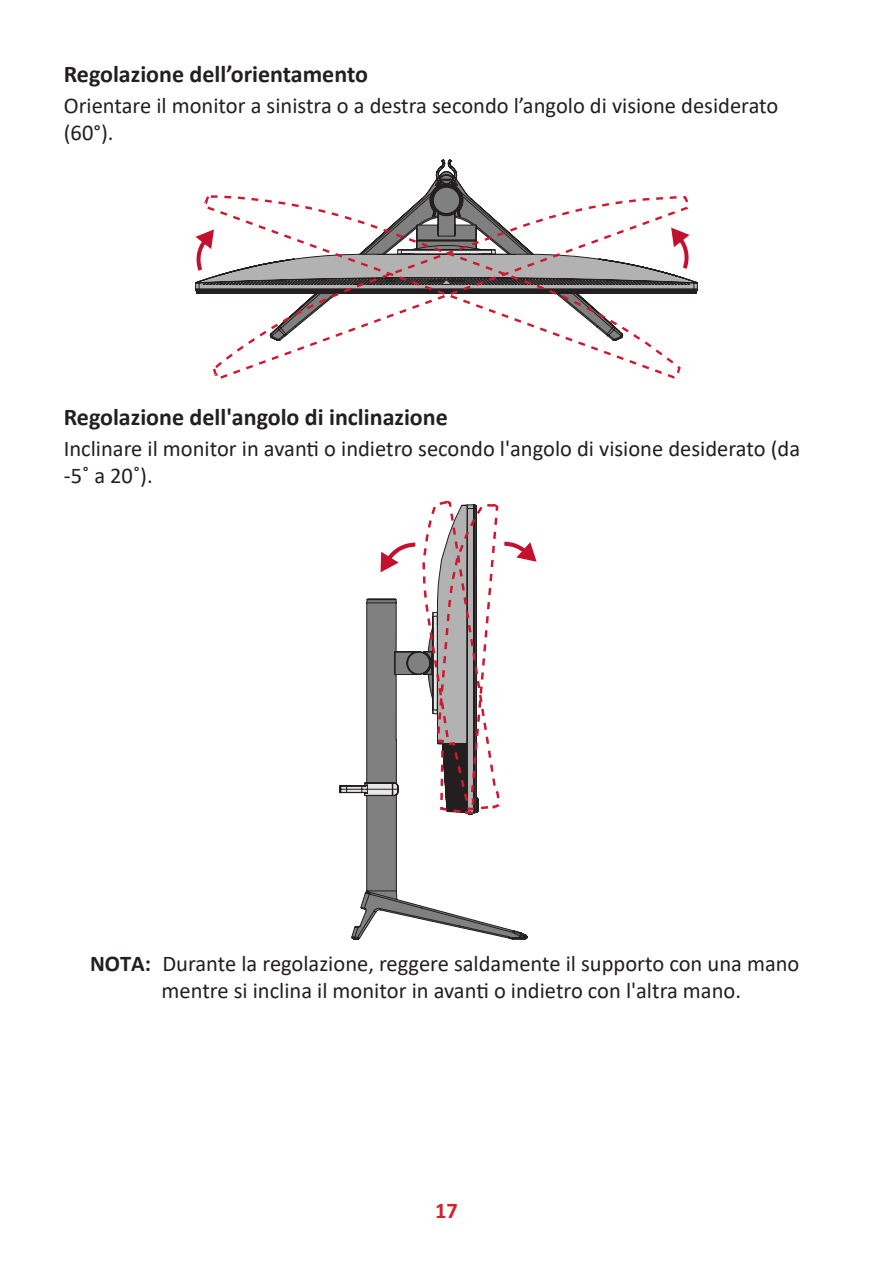
<style>
.page{position:relative;width:893px;height:1263px;background:#fff}
.page>*{position:absolute;margin:0;border:0;box-sizing:border-box;transform-origin:0 0}
.t1{font:700 24px "Calibri";color:#231f20}
.t2{font:22.5px/27px "Calibri";color:#231f20}
.t3{font:700 22.5px "Calibri";color:#d1232a}
.s1{font-weight:700}
</style>
<div class="page">
<svg style="left:195px;top:171px;width:503px;height:123px"></svg>
<svg style="left:203px;top:194px;width:488px;height:185px"></svg>
<svg style="left:339px;top:542px;width:188px;height:397px"></svg>
<svg style="left:421px;top:501px;width:116px;height:437px"></svg>
<p class="t1" style="left:64px;top:57px;width:306px">Regolazione dell’orientamento</p>
<p class="t2" style="left:64px;top:91px;width:716px">Orientare il monitor a sinistra o a destra secondo l’angolo di visione desiderato (60°).</p>
<p class="t1" style="left:64px;top:400px;width:386px">Regolazione dell'angolo di inclinazione</p>
<p class="t2" style="left:64px;top:435px;width:738px">Inclinare il monitor in avanti o indietro secondo l'angolo di visione desiderato (da -5˚ a 20˚).</p>
<p class="t2" style="left:90px;top:949px;width:711px;text-align:center"><span class="s1">NOTA:</span> Durante la regolazione, reggere saldamente il supporto con una mano mentre si inclina il monitor in avanti o indietro con l'altra mano.</p>
<p class="t3" style="left:435px;top:1194px;width:24px">17</p>
</div>
